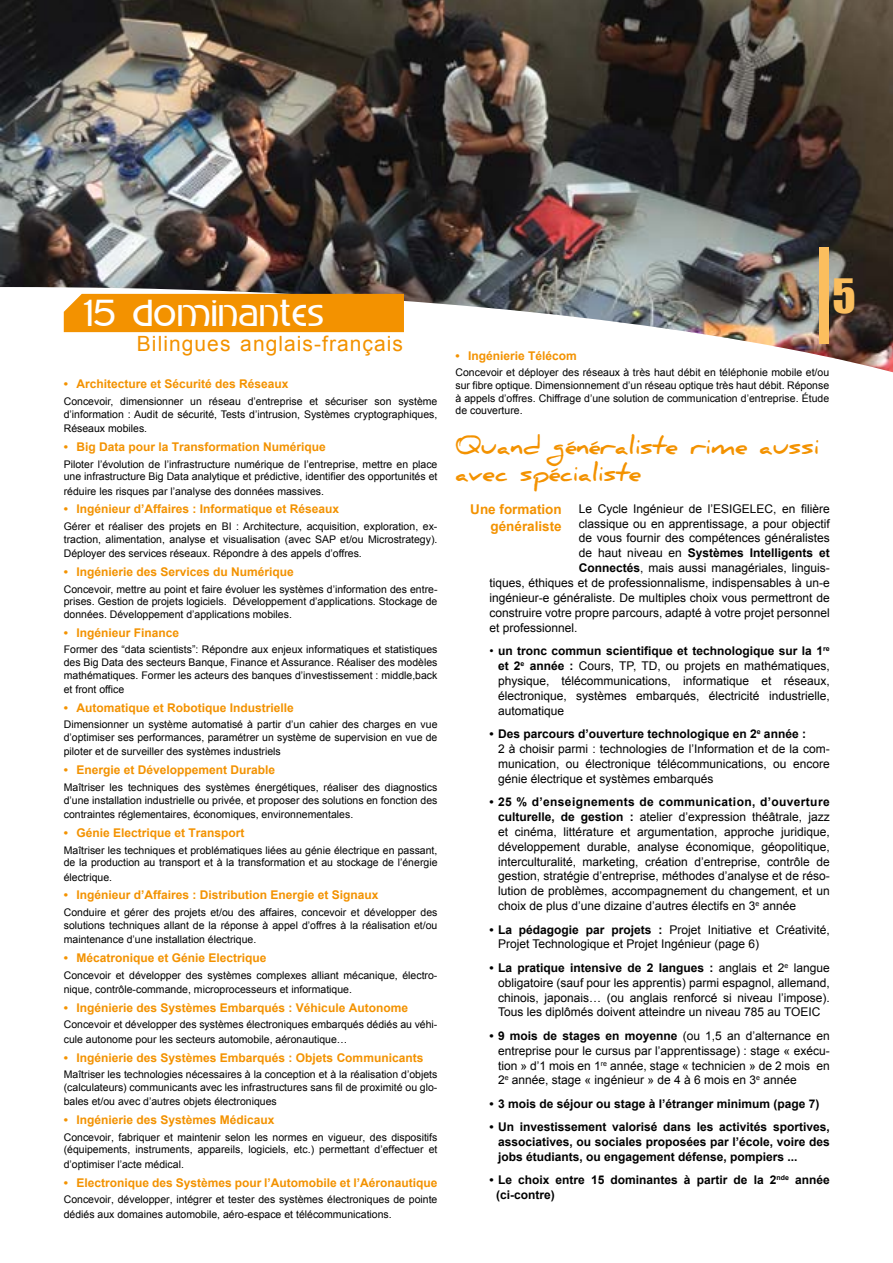
<style>
.page{position:relative;width:893px;height:1263px;background:#fff}
.page>*{position:absolute;margin:0;border:0;box-sizing:border-box;transform-origin:0 0}
.t1{font:43.5px "Impact";color:#fbbe5e}
.t2{font:33px "Madison Avenue";letter-spacing:.03em;color:#fff}
.t3{font:700 24px/27px "Daniel";color:#f39200}
.t4{font:21px "Arial";letter-spacing:.05em;color:#f39200}
.t5{font:700 13.5px/16.2px "Arial";color:#f39200;text-align:right}
.t6{font:12px/14.9px "Arial";color:#000;text-align:justify}
.t7{font:700 12px "Arial";color:#f39200}
.t8{font:700 12px/14.9px "Arial";color:#000;text-align:justify}
.t9{font:10.5px/12.6px "Arial";color:#000}
.s1{font-weight:400}
.s2{font-weight:700}
</style>
<div class="page">
<img style="left:1px;top:0;width:892px;height:287px">
<img style="left:0;top:287px;width:893px;height:86px">
<div style="left:819px;top:247px;width:9px;height:97px;background:#fbbe5e"></div>
<div style="left:64px;top:294px;width:340px;height:38px;background:#f39200"></div>
<h2 class="t2" style="left:84px;top:293px;width:241px">15 dominantes</h2>
<h3 class="t4" style="left:137px;top:330px;width:268px">Bilingues anglais-français</h3>
<p class="t7" style="left:64px;top:376px;width:226px">• Architecture et Sécurité des Réseaux</p>
<p class="t9" style="left:64px;top:395px;width:375px">Concevoir, dimensionner un réseau d’entreprise et sécuriser son système d’information : Audit de sécurité, Tests d’intrusion, Systèmes cryptographiques,</p>
<p class="t9" style="left:64px;top:422px;width:85px">Réseaux mobiles.</p>
<p class="t7" style="left:64px;top:439px;width:264px">• Big Data pour la Transformation Numérique</p>
<p class="t9" style="left:64px;top:458px;width:375px">Piloter l’évolution de l’infrastructure numérique de l’entreprise, mettre en place une infrastructure Big Data analytique et prédictive, identifier des opportunités et</p>
<p class="t9" style="left:64px;top:485px;width:262px">réduire les risques par l’analyse des données massives.</p>
<p class="t7" style="left:64px;top:501px;width:277px">• Ingénieur d’Affaires : Informatique et Réseaux</p>
<p class="t9" style="left:64px;top:520px;width:375px">Gérer et réaliser des projets en BI : Architecture, acquisition, exploration, ex&shy;traction, alimentation, analyse et visualisation (avec SAP et/ou Microstrategy).</p>
<p class="t9" style="left:64px;top:547px;width:300px">Déployer des services réseaux. Répondre à des appels d’offres.</p>
<p class="t7" style="left:64px;top:564px;width:232px">• Ingénierie des Services du Numérique</p>
<p class="t9" style="left:64px;top:583px;width:375px;text-align:justify">Concevoir, mettre au point et faire évoluer les systèmes d’information des entre&shy;prises. Gestion de projets logiciels. Développement d’applications. Stockage de données. Développement d’applications mobiles.</p>
<p class="t7" style="left:64px;top:624px;width:117px">• Ingénieur Finance</p>
<p class="t9" style="left:64px;top:643px;width:375px;text-align:justify">Former des “data scientists”: Répondre aux enjeux informatiques et statistiques des Big Data des secteurs Banque, Finance et Assurance. Réaliser des modèles mathématiques. Former les acteurs des banques d’investissement : middle,back</p>
<p class="t9" style="left:64px;top:683px;width:62px">et front office</p>
<p class="t7" style="left:64px;top:699px;width:232px">• Automatique et Robotique Industrielle</p>
<p class="t9" style="left:64px;top:719px;width:375px">Dimensionner un système automatisé à partir d’un cahier des charges en vue d’optimiser ses performances, paramétrer un système de supervision en vue de</p>
<p class="t9" style="left:64px;top:746px;width:219px">piloter et de surveiller des systèmes industriels</p>
<p class="t7" style="left:64px;top:762px;width:213px">• Energie et Développement Durable</p>
<p class="t9" style="left:64px;top:781px;width:375px">Maîtriser les techniques des systèmes énergétiques, réaliser des diagnostics d’une installation industrielle ou privée, et proposer des solutions en fonction des</p>
<p class="t9" style="left:64px;top:808px;width:291px">contraintes réglementaires, économiques, environnementales.</p>
<p class="t7" style="left:64px;top:824px;width:182px">• Génie Electrique et Transport</p>
<p class="t9" style="left:64px;top:844px;width:375px">Maîtriser les techniques et problématiques liées au génie électrique en passant, de la production au transport et à la transformation et au stockage de l’énergie</p>
<p class="t9" style="left:64px;top:871px;width:50px">électrique.</p>
<p class="t7" style="left:64px;top:887px;width:316px">• Ingénieur d’Affaires : Distribution Energie et Signaux</p>
<p class="t9" style="left:64px;top:906px;width:375px">Conduire et gérer des projets et/ou des affaires, concevoir et développer des solutions techniques allant de la réponse à appel d’offres à la réalisation et/ou</p>
<p class="t9" style="left:64px;top:933px;width:194px">maintenance d’une installation électrique.</p>
<p class="t7" style="left:64px;top:949px;width:204px">• Mécatronique et Génie Electrique</p>
<p class="t9" style="left:64px;top:968px;width:375px;line-height:14.4px">Concevoir et développer des systèmes complexes alliant mécanique, électro&shy;nique, contrôle-commande, microprocesseurs et informatique.</p>
<p class="t7" style="left:64px;top:999px;width:346px">• Ingénierie des Systèmes Embarqués : Véhicule Autonome</p>
<p class="t9" style="left:64px;top:1018px;width:375px;line-height:14.4px">Concevoir et développer des systèmes électroniques embarqués dédiés au véhi&shy;cule autonome pour les secteurs automobile, aéronautique…</p>
<p class="t7" style="left:64px;top:1049px;width:361px">• Ingénierie des Systèmes Embarqués : Objets Communicants</p>
<p class="t9" style="left:64px;top:1068px;width:375px">Maîtriser les technologies nécessaires à la conception et à la réalisation d’objets (calculateurs) communicants avec les infrastructures sans fil de proximité ou glo-</p>
<p class="t9" style="left:64px;top:1095px;width:215px">bales et/ou avec d’autres objets électroniques</p>
<p class="t7" style="left:64px;top:1112px;width:212px">• Ingénierie des Systèmes Médicaux</p>
<p class="t9" style="left:64px;top:1131px;width:375px">Concevoir, fabriquer et maintenir selon les normes en vigueur, des dispositifs (équipements, instruments, appareils, logiciels, etc.) permettant d’effectuer et</p>
<p class="t9" style="left:64px;top:1158px;width:122px">d’optimiser l’acte médical.</p>
<p class="t7" style="left:64px;top:1174px;width:375px">• Electronique des Systèmes pour l’Automobile et l’Aéronautique</p>
<p class="t9" style="left:64px;top:1192px;width:375px;line-height:14.4px">Concevoir, développer, intégrer et tester des systèmes électroniques de pointe dédiés aux domaines automobile, aéro-espace et télécommunications.</p>
<h1 class="t1" style="left:832px;top:262px;width:25px">5</h1>
<p class="t7" style="left:455px;top:347px;width:123px">• Ingénierie Télécom</p>
<p class="t9" style="left:455px;top:367px;width:375px;text-align:justify">Concevoir et déployer des réseaux à très haut débit en téléphonie mobile et/ou sur fibre optique. Dimensionnement d’un réseau optique très haut débit. Réponse à appels d’offres. Chiffrage d’une solution de communication d’entreprise. Étude de couverture.</p>
<h3 class="t3" style="left:455px;top:432px;width:365px">Quand généraliste rime aussi avec spécialiste</h3>
<p class="t5" style="left:470px;top:502px;width:93px">Une formation généraliste</p>
<p class="t6" style="left:579px;top:501px;width:252px">Le Cycle Ingénieur de l’ESIGELEC, en filière</p>
<p class="t6" style="left:579px;top:516px;width:252px">classique ou en apprentissage, a pour objectif</p>
<p class="t6" style="left:579px;top:531px;width:252px">de vous fournir des compétences généralistes</p>
<p class="t8" style="left:579px;top:546px;width:252px"><span class="s1">de haut niveau en</span> Systèmes Intelligents et</p>
<p class="t6" style="left:579px;top:561px;width:252px"><span class="s2">Connectés</span>, mais aussi managériales, linguis-</p>
<p class="t6" style="left:489px;top:575px;width:342px">tiques, éthiques et de professionnalisme, indispensables à un-e</p>
<p class="t6" style="left:489px;top:590px;width:342px">ingénieur-e généraliste. De multiples choix vous permettront de</p>
<p class="t6" style="left:489px;top:605px;width:342px">construire votre propre parcours, adapté à votre projet personnel</p>
<p class="t6" style="left:489px;top:620px;width:90px">et professionnel.</p>
<p class="t6" style="left:498px;top:644px;width:333px;text-indent:-8px">• <span class="s2">un tronc commun scientifique et technologique sur la 1</span><sup>re </sup><span class="s2">et 2</span><sup>e</sup> <span class="s2">année :</span> Cours, TP, TD, ou projets en mathématiques, physique, télécommunications, informatique et réseaux, électronique, systèmes embarqués, électricité industrielle, automatique</p>
<p class="t6" style="left:498px;top:726px;width:333px;text-align:left;text-indent:-9px"><span class="s2">• Des parcours d’ouverture technologique en 2</span><sup>e</sup> <span class="s2">année :<br></span>2 à choisir parmi : technologies de l’Information et de la com&shy;munication, ou électronique télécommunications, ou encore génie électrique et systèmes embarqués</p>
<p class="t6" style="left:498px;top:794px;width:333px;text-indent:-9px"><span class="s2">• 25 % d’enseignements de communication, d’ouverture culturelle, de gestion :</span> atelier d’expression théâtrale, jazz et cinéma, littérature et argumentation, approche juridique, développement durable, analyse économique, géopolitique, interculturalité, marketing, création d’entreprise, contrôle de gestion, stratégie d’entreprise, méthodes d’analyse et de réso&shy;lution de problèmes, accompagnement du changement, et un choix de plus d’une dizaine d’autres électifs en 3<sup>e</sup> année</p>
<p class="t6" style="left:498px;top:922px;width:333px;text-indent:-9px"><span class="s2">• La pédagogie par projets :</span> Projet Initiative et Créativité,<br>Projet Technologique et Projet Ingénieur (page 6)</p>
<p class="t6" style="left:498px;top:960px;width:333px;text-indent:-9px"><span class="s2">• La pratique intensive de 2 langues :</span> anglais et 2<sup>e</sup> langue obligatoire (sauf pour les apprentis) parmi espagnol, allemand, chinois, japonais… (ou anglais renforcé si niveau l’impose).<br>Tous les diplômés doivent atteindre un niveau 785 au TOEIC</p>
<p class="t6" style="left:498px;top:1028px;width:333px;text-indent:-9px"><span class="s2">• 9 mois de stages en moyenne</span> (ou 1,5 an d’alternance en entreprise pour le cursus par l’apprentissage) : stage « exécu&shy;tion » d’1 mois en 1<sup>re</sup> année, stage « technicien » de 2 mois en 2<sup>e</sup> année, stage « ingénieur » de 4 à 6 mois en 3<sup>e</sup> année</p>
<p class="t8" style="left:489px;top:1096px;width:331px">• 3 mois de séjour ou stage à l’étranger minimum (page 7)</p>
<p class="t8" style="left:498px;top:1120px;width:333px;text-indent:-9px">• Un investissement valorisé dans les activités sportives, associatives, ou sociales proposées par l’école, voire des jobs étudiants, ou engagement défense, pompiers ...</p>
<p class="t8" style="left:496px;top:1173px;width:335px;text-indent:-7px">• Le choix entre 15 dominantes à partir de la 2<sup>nde</sup> année (ci-contre)</p>
</div>
